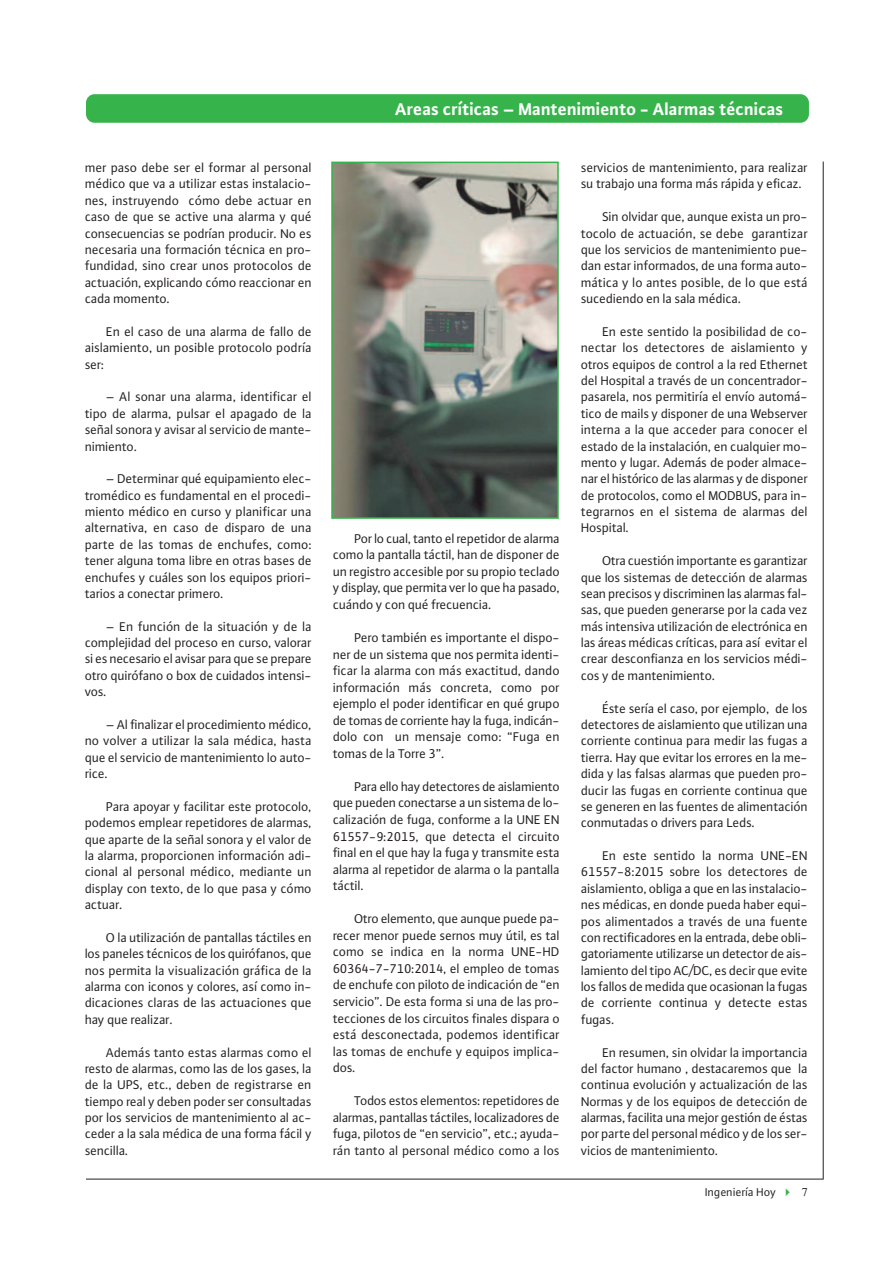
<style>
.page{position:relative;width:893px;height:1263px;background:#fff}
.page>*{position:absolute;margin:0;border:0;box-sizing:border-box;transform-origin:0 0}
.t1{font:700 18px "WILO Plus TF";color:#fff}
.t2{font:13.5px/16.4px "WILO Plus TF";letter-spacing:-.01em;color:#231f20;text-align:justify}
.t3{font:12px "WILO Plus TF";color:#231f20}
.s1{color:#36b44b}
.s2{font-family:"Times"}
</style>
<div class="page">
<hr style="left:86px;top:1179px;width:737px;height:1px;background:#231f20">
<div style="left:86px;top:94px;width:723px;height:29px;background:#36b44b;border-radius:9px"></div>
<hr style="left:823px;top:162px;width:1px;height:1017px;background:#231f20">
<img style="left:334px;top:165px;width:222px;height:351px">
<div style="left:331px;top:162px;width:228px;height:357px;border:2px solid #36b44b"></div>
<p class="t2" style="left:85px;top:159px;width:228px">mer paso debe ser el formar al personal médico que va a utilizar estas instalacio&shy;nes, instruyendo cómo debe actuar en caso de que se active una alarma y qué consecuencias se podrían producir. No es necesaria una formación técnica en pro&shy;fundidad, sino crear unos protocolos de actuación, explicando cómo reaccionar en cada momento.</p>
<p class="t2" style="left:85px;top:323px;width:228px;text-indent:21px">En el caso de una alarma de fallo de aislamiento, un posible protocolo podría ser:</p>
<p class="t2" style="left:85px;top:388px;width:228px;text-indent:21px">– Al sonar una alarma, identificar el tipo de alarma, pulsar el apagado de la señal sonora y avisar al servicio de mante&shy;nimiento.</p>
<p class="t2" style="left:85px;top:470px;width:228px;text-indent:21px">– Determinar qué equipamiento elec&shy;tromédico es fundamental en el procedi&shy;miento médico en curso y planificar una alternativa, en caso de disparo de una parte de las tomas de enchufes, como: tener alguna toma libre en otras bases de enchufes y cuáles son los equipos priori&shy;tarios a conectar primero.</p>
<p class="t2" style="left:85px;top:618px;width:228px;text-indent:21px">– En función de la situación y de la complejidad del proceso en curso, valorar si es necesario el avisar para que se prepare otro quirófano o box de cuidados intensi&shy;vos.</p>
<p class="t2" style="left:85px;top:716px;width:228px;text-indent:21px">– Al finalizar el procedimiento médico, no volver a utilizar la sala médica, hasta que el servicio de mantenimiento lo auto&shy;rice.</p>
<p class="t2" style="left:85px;top:798px;width:228px;text-indent:21px">Para apoyar y facilitar este protocolo, podemos emplear repetidores de alarmas, que aparte de la señal sonora y el valor de la alarma, proporcionen información adi&shy;cional al personal médico, mediante un display con texto, de lo que pasa y cómo actuar.</p>
<p class="t2" style="left:85px;top:929px;width:228px;text-indent:21px">O la utilización de pantallas táctiles en los paneles técnicos de los quirófanos, que nos permita la visualización gráfica de la alarma con iconos y colores, así como in&shy;dicaciones claras de las actuaciones que hay que realizar.</p>
<p class="t2" style="left:85px;top:1043px;width:228px;text-indent:21px">Además tanto estas alarmas como el resto de alarmas, como las de los gases, la de la UPS, etc., deben de registrarse en tiempo real y deben poder ser consultadas por los servicios de mantenimiento al ac&shy;ceder a la sala médica de una forma fácil y sencilla.</p>
<h1 class="t1" style="left:395px;top:98px;width:390px">Areas críticas – Mantenimiento - Alarmas técnicas</h1>
<p class="t2" style="left:333px;top:530px;width:228px;text-indent:21px">Por lo cual, tanto el repetidor de alarma como la pantalla táctil, han de disponer de un registro accesible por su propio teclado y display, que permita ver lo que ha pasado, cuándo y con qué frecuencia.</p>
<p class="t2" style="left:333px;top:629px;width:228px;text-indent:21px">Pero también es importante el dispo&shy;ner de un sistema que nos permita identi&shy;ficar la alarma con más exactitud, dando información más concreta, como por ejemplo el poder identificar en qué grupo de tomas de corriente hay la fuga, indicán&shy;dolo con un mensaje como: “Fuga en tomas de la Torre 3”.</p>
<p class="t2" style="left:333px;top:778px;width:228px;text-indent:21px">Para ello hay detectores de aislamiento que pueden conectarse a un sistema de lo&shy;calización de fuga, conforme a la UNE EN 61557-9:2015, que detecta el circuito final en el que hay la fuga y transmite esta alarma al repetidor de alarma o la pantalla táctil.</p>
<p class="t2" style="left:333px;top:910px;width:228px;text-indent:21px">Otro elemento, que aunque puede pa&shy;recer menor puede sernos muy útil, es tal como se indica en la norma UNE-HD 60364-7-710:2014, el empleo de tomas de enchufe con piloto de indicación de “en servicio”. De esta forma si una de las pro&shy;tecciones de los circuitos finales dispara o está desconectada, podemos identificar las tomas de enchufe y equipos implica&shy;dos.</p>
<p class="t2" style="left:333px;top:1092px;width:228px;text-indent:21px">Todos estos elementos: repetidores de alarmas, pantallas táctiles, localizadores de fuga, pilotos de “en servicio”, etc.; ayuda&shy;rán tanto al personal médico como a los</p>
<p class="t2" style="left:581px;top:159px;width:228px">servicios de mantenimiento, para realizar su trabajo una forma más rápida y eficaz.</p>
<p class="t2" style="left:581px;top:208px;width:228px;text-indent:21px">Sin olvidar que, aunque exista un pro&shy;tocolo de actuación, se debe garantizar que los servicios de mantenimiento pue&shy;dan estar informados, de una forma auto&shy;mática y lo antes posible, de lo que está sucediendo en la sala médica.</p>
<p class="t2" style="left:581px;top:323px;width:228px;text-indent:21px">En este sentido la posibilidad de co&shy;nectar los detectores de aislamiento y otros equipos de control a la red Ethernet del Hospital a través de un concentrador&shy;pasarela, nos permitiría el envío automá&shy;tico de mails y disponer de una Webserver interna a la que acceder para conocer el estado de la instalación, en cualquier mo&shy;mento y lugar. Además de poder almace&shy;nar el histórico de las alarmas y de disponer de protocolos, como el MODBUS, para in&shy;tegrarnos en el sistema de alarmas del Hospital.</p>
<p class="t2" style="left:581px;top:552px;width:228px;text-indent:21px">Otra cuestión importante es garantizar que los sistemas de detección de alarmas sean precisos y discriminen las alarmas fal&shy;sas, que pueden generarse por la cada vez más intensiva utilización de electrónica en las áreas médicas críticas, para así evitar el crear desconfianza en los servicios médi&shy;cos y de mantenimiento.</p>
<p class="t2" style="left:581px;top:700px;width:228px;text-indent:21px">Éste sería el caso, por ejemplo, de los detectores de aislamiento que utilizan una corriente continua para medir las fugas a tierra. Hay que evitar los errores en la me&shy;dida y las falsas alarmas que pueden pro&shy;ducir las fugas en corriente continua que se generen en las fuentes de alimentación conmutadas o drivers para Leds.</p>
<p class="t2" style="left:581px;top:847px;width:228px;text-indent:21px">En este sentido la norma UNE-EN 61557-8:2015 sobre los detectores de aislamiento, obliga a que en las instalacio&shy;nes médicas, en donde pueda haber equi&shy;pos alimentados a través de una fuente con rectificadores en la entrada, debe obli&shy;gatoriamente utilizarse un detector de ais&shy;lamiento del tipo AC/DC, es decir que evite los fallos de medida que ocasionan la fugas de corriente continua y detecte estas fugas.</p>
<p class="t2" style="left:581px;top:1043px;width:228px;text-indent:21px">En resumen, sin olvidar la importancia del factor humano , destacaremos que la continua evolución y actualización de las Normas y de los equipos de detección de alarmas, facilita una mejor gestión de éstas por parte del personal médico y de los ser&shy;vicios de mantenimiento.</p>
<p class="t3" style="left:705px;top:1185px;width:104px">Ingeniería Hoy <span class="s1">✔</span> <span class="s2">7</span></p>
</div>
